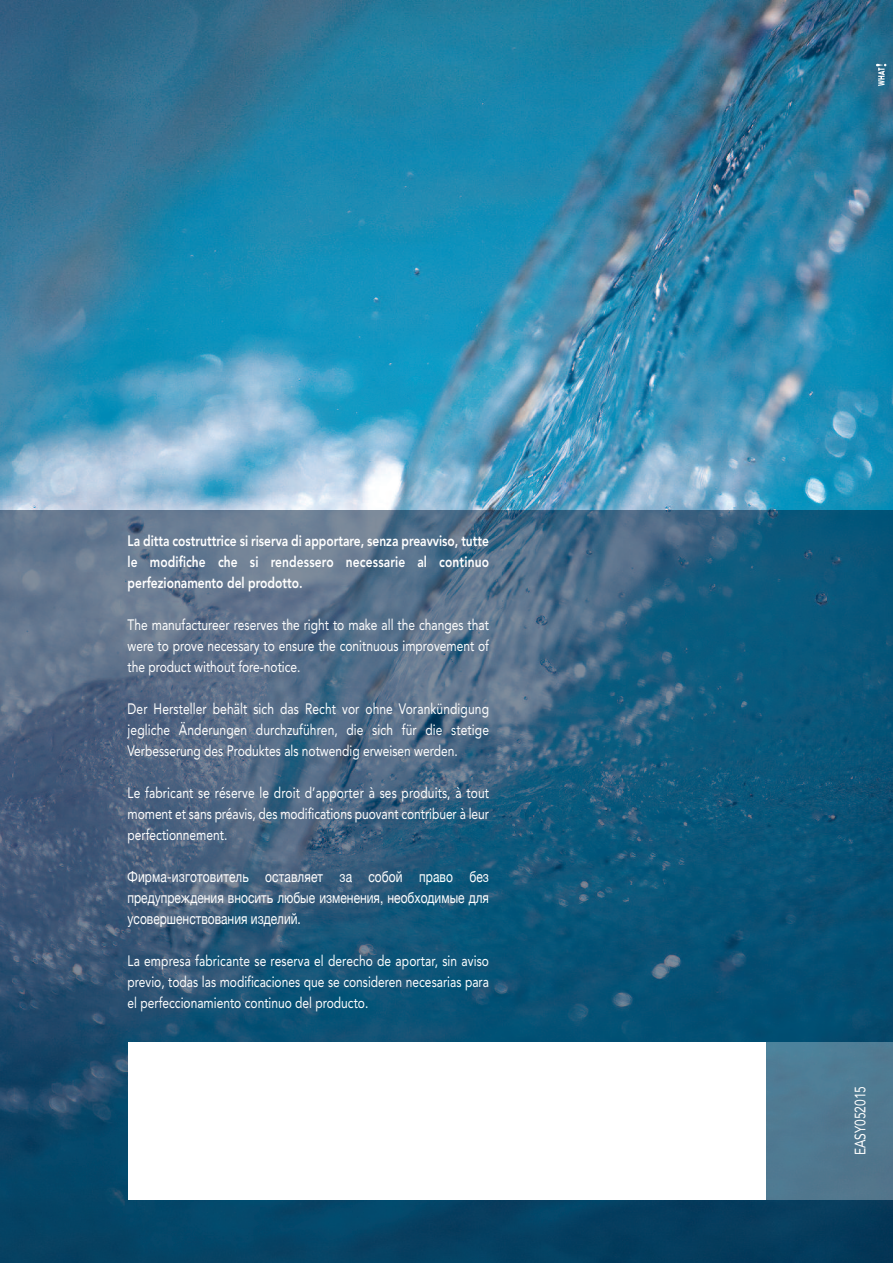
<style>
.page{position:relative;width:893px;height:1263px;background:#fff}
.page>*{position:absolute;margin:0;border:0;box-sizing:border-box;transform-origin:0 0}
.t1{font:15px/21px "Avenir";color:#fff;text-align:justify;scale:.8 1}
.t2{font:800 15px/21px "Avenir";color:#fff;text-align:justify;scale:.8 1}
.t3{font:15px/21px "Helvetica Neue";color:#fff;text-align:justify;scale:.8 1}
</style>
<div class="page">
<img style="left:0;top:0;width:893px;height:510px">
<div style="left:0;top:510px;width:893px;height:753px;background:#001a38;opacity:.5"></div>
<div style="left:128px;top:1042px;width:637px;height:157px;background:#fff"></div>
<div style="left:765px;top:1042px;width:128px;height:157px;background:#4f7991"></div>
<svg style="left:876px;top:64px;width:10px;height:22px"></svg>
<p class="t2" style="left:128px;top:531px;width:453px">La ditta costruttrice si riserva di apportare, senza preavviso, tutte le modifiche che si rendessero necessarie al continuo perfezionamento del prodotto.</p>
<p class="t1" style="left:128px;top:614px;width:453px">The manufactureer reserves the right to make all the changes that were to prove necessary to ensure the conitnuous improvement of the product without fore-notice.</p>
<p class="t1" style="left:128px;top:698px;width:453px">Der Hersteller behält sich das Recht vor ohne Vorankündigung jegliche Änderungen durchzuführen, die sich für die stetige Verbesserung des Produktes als notwendig erweisen werden.</p>
<p class="t1" style="left:128px;top:782px;width:453px">Le fabricant se réserve le droit d’apporter à ses produits, à tout moment et sans préavis, des modifications puovant contribuer à leur perfectionnement.</p>
<p class="t3" style="left:128px;top:866px;width:453px">Фирма-изготовитель оставляет за собой право без предупреждения вносить любые изменения, необходимые для усовершенствования изделий.</p>
<p class="t1" style="left:128px;top:950px;width:453px">La empresa fabricante se reserva el derecho de aportar, sin aviso previo, todas las modificaciones que se consideren necesarias para el perfeccionamiento continuo del producto.</p>
<p class="t1" style="left:849px;top:1155px;width:88px;rotate:-90deg">EASY052015</p>
</div>
